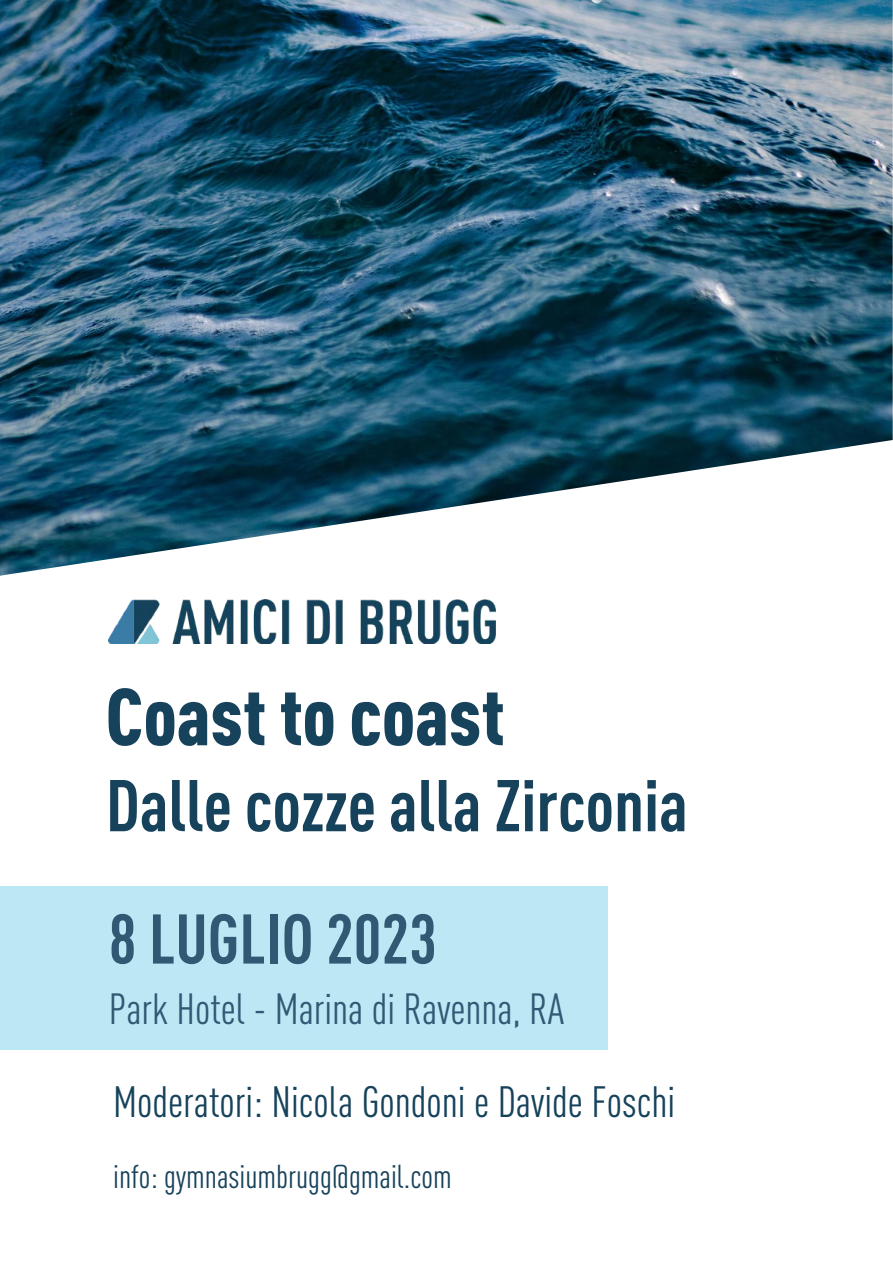
<style>
.page{position:relative;width:893px;height:1264px;background:#fff}
.page>*{position:absolute;margin:0;border:0;box-sizing:border-box;transform-origin:0 0}
.t1{font:900 79.35px "DIN Cond";color:#16425b}
.t2{font:700 72px "DIN Cond";color:#16425b}
.t3{font:700 69px "DIN Cond";color:#315974}
.t4{font:43.2px "DIN Cond";color:#16425b}
.t5{font:43.05px "DIN Cond";color:#315974}
.t6{font:32.7px "DIN Cond";color:#16425b}
</style>
<div class="page">
<img style="left:0;top:0;width:892px;height:575px">
<img style="left:109px;top:600px;width:386px;height:43px">
<div style="left:0;top:886px;width:607px;height:163px;background:#bce8f6"></div>
<h1 class="t1" style="left:106px;top:667px;width:400px">Coast to coast</h1>
<h2 class="t2" style="left:106px;top:761px;width:583px">Dalle cozze alla Zirconia</h2>
<h3 class="t3" style="left:109px;top:897px;width:329px">8 LUGLIO 2023</h3>
<p class="t5" style="left:109px;top:984px;width:456px">Park Hotel - Marina di Ravenna, RA</p>
<p class="t4" style="left:113px;top:1076px;width:563px">Moderatori: Nicola Gondoni e Davide Foschi</p>
<p class="t6" style="left:113px;top:1156px;width:340px">info: gymnasiumbrugg@gmail.com</p>
</div>
